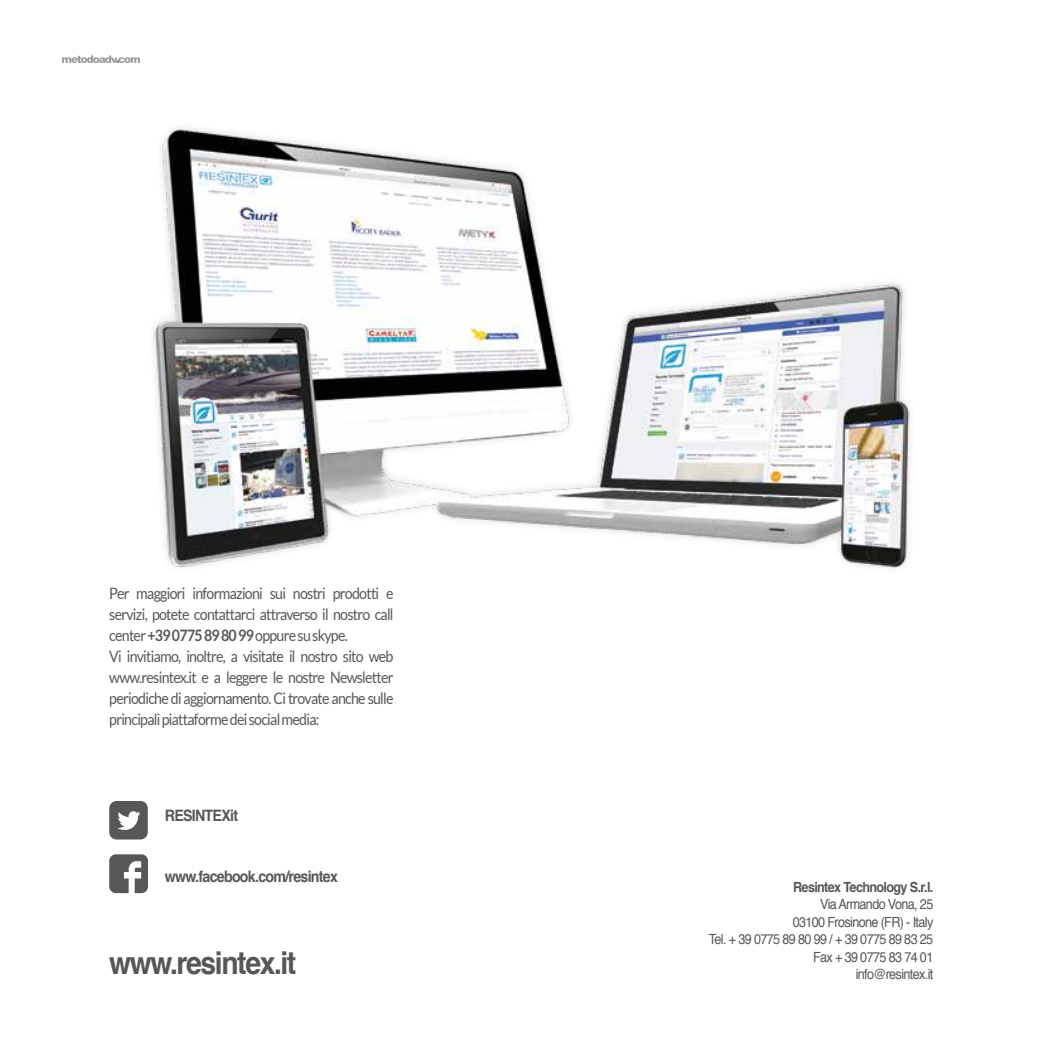
<style>
.page{position:relative;width:1042px;height:1042px;background:#fff}
.page>*{position:absolute;margin:0;border:0;box-sizing:border-box;transform-origin:0 0}
.t1{font:700 31.5px "Helvetica";letter-spacing:-.05em;color:#575756;scale:.9 1}
.t2{font:15.75px/21px "Lato";letter-spacing:-.05em;color:#575756;scale:.9 1}
.t3{font:700 15.75px "Helvetica";letter-spacing:-.05em;color:#575756;scale:.9 1}
.t4{font:14px/17.5px "Helvetica";letter-spacing:-.05em;color:#575756;text-align:right;scale:.9 1}
.t5{font:700 14px "Helvetica";letter-spacing:-.05em;color:#575756;scale:.9 1}
.s1{font-weight:700}
</style>
<div class="page">
<svg style="left:109px;top:801px;width:39px;height:38px"></svg>
<svg style="left:109px;top:854px;width:39px;height:39px"></svg>
<img style="left:153px;top:127px;width:757px;height:441px">
<svg style="left:62px;top:55px;width:78px;height:8px"></svg>
<p class="t2" style="left:109px;top:583px;width:317px">Per maggiori informazioni sui nostri prodotti e servizi, potete contattarci attraverso il nostro call center <span class="s1">+39 0775 89 80 99</span> oppure su skype.<br>Vi invitiamo, inoltre, a visitate il nostro sito web www.resintex.it e a leggere le nostre Newsletter periodiche di aggiornamento. Ci trovate anche sulle principali piattaforme dei social media:</p>
<p class="t3" style="left:165px;top:802px;width:83px">RESINTEXit</p>
<p class="t3" style="left:165px;top:864px;width:194px">www.facebook.com/resintex</p>
<h1 class="t1" style="left:109px;top:937px;width:209px">www.resintex.it</h1>
<p class="t5" style="left:793px;top:875px;width:157px">Resintex Technology S.r.l.</p>
<p class="t4" style="left:709px;top:896px;width:251px">Via Armando Vona, 25<br>03100 Frosinone (FR) - Italy<br>Tel. + 39 0775 89 80 99 / + 39 0775 89 83 25<br>Fax + 39 0775 83 74 01<br>info@resintex.it</p>
</div>
